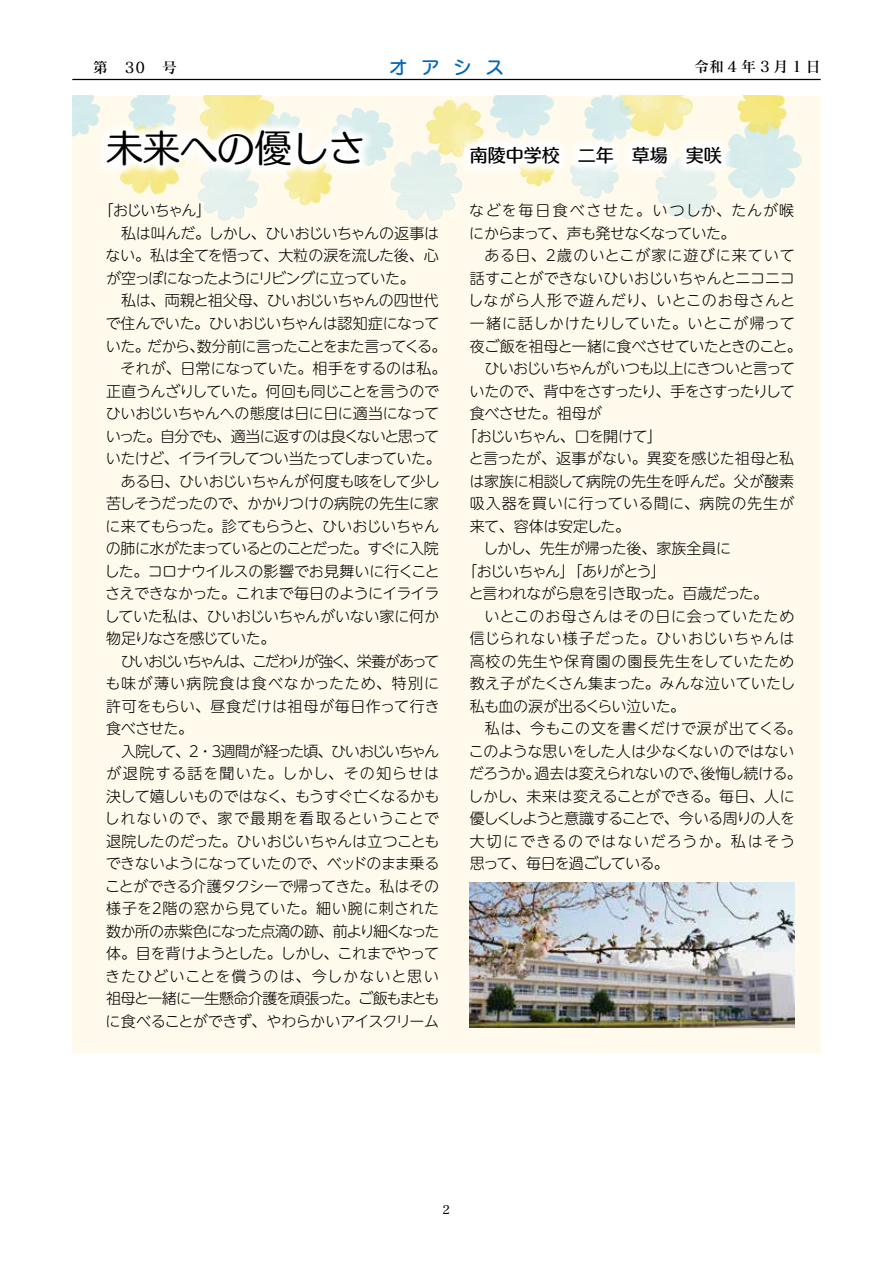
<style>
.page{position:relative;width:893px;height:1263px;background:#fff}
.page>*{position:absolute;margin:0;border:0;box-sizing:border-box;transform-origin:0 0}
.t1{font:37.5px "Humming Std M";letter-spacing:-.01em;color:#000}
.t2{font:18px "Humming Std D";color:#000}
.t3{font:18px "Seurat Pro DB";color:#0068b7}
.t4{font:300 15px/22.5px "UD Shin M Go Pro";letter-spacing:-.025em;color:#000;text-align:justify}
.t5{font:300 15px "UD Shin M Go Pro";letter-spacing:.04em;color:#000}
.t6{font:300 15px/22.5px "UD Shin M Go Pro";letter-spacing:-.05em;color:#000}
.t7{font:300 15px/22.5px "UD Shin M Go Pro";letter-spacing:.005em;color:#000}
.t8{font:300 15px "UD Shin M Go Pro";letter-spacing:-.045em;color:#000}
.t9{font:300 15px "UD Shin M Go Pro";letter-spacing:-.005em;color:#000}
.t10{font:300 15px "UD Shin M Go Pro";letter-spacing:-.055em;color:#000}
.t11{font:300 15px "UD Shin M Go Pro";letter-spacing:-.085em;color:#000}
.t12{font:300 15px "UD Shin M Go Pro";letter-spacing:-.07em;color:#000}
.t13{font:300 15px "UD Shin M Go Pro";letter-spacing:-.06em;color:#000}
.t14{font:300 15px "UD Shin M Go Pro";letter-spacing:.025em;color:#000}
.t15{font:300 15px "UD Shin M Go Pro";letter-spacing:.045em;color:#000}
.t16{font:300 15px "UD Shin M Go Pro";letter-spacing:.05em;color:#000}
.t17{font:300 15px "UD Shin M Go Pro";letter-spacing:.07em;color:#000}
.t18{font:300 15px "UD Shin M Go Pro";letter-spacing:.09em;color:#000}
.t19{font:300 15px "UD Shin M Go Pro";letter-spacing:-.095em;color:#000}
.t20{font:300 15px "UD Shin M Go Pro";letter-spacing:-.065em;color:#000}
.t21{font:15px "Matisse Pro DB";letter-spacing:.25em;color:#000}
.t22{font:12px "Matisse Pro DB";color:#000}
</style>
<div class="page">
<div style="left:72px;top:96px;width:749px;height:956px;background:#fffaec"></div>
<svg style="left:782px;top:96px;width:20px;height:92px"></svg>
<img style="left:470px;top:883px;width:324px;height:145px">
<img style="left:72px;top:78px;width:354px;height:143px">
<img style="left:410px;top:86px;width:372px;height:135px">
<hr style="left:72px;top:79px;width:749px;height:1px;background:#000">
<p class="t21" style="left:93px;top:58px;width:86px">第　30　号</p>
<p class="t3" style="left:389px;top:55px;width:116px">オ ア シ ス</p>
<p class="t21" style="left:694px;top:57px;width:128px">令和4年3月1日</p>
<h1 class="t1" style="left:106px;top:119px;width:262px">未来への優しさ</h1>
<p class="t6" style="left:106px;top:199px;width:335px;text-indent:-7px">「おじいちゃん」<br>　私は叫んだ。しかし、ひいおじいちゃんの返事はない。私は全てを悟って、大粒の涙を流した後、心が空っぽになったようにリビングに立っていた。</p>
<p class="t4" style="left:105px;top:289px;width:343px;text-align:left;text-indent:16px">私は、両親と祖父母、ひいおじいちゃんの四世代で住んでいた。ひいおじいちゃんは認知症になっていた。だから、数分前に言ったことをまた言ってくる。　それが、日常になっていた。相手をするのは私。正直うんざりしていた。何回も同じことを言うのでひいおじいちゃんへの態度は日に日に適当になっていった。自分でも、適当に返すのは良くないと思っていたけど、イライラしてつい当たってしまっていた。　ある日、ひいおじいちゃんが何度も咳をして少し苦しそうだったので、かかりつけの病院の先生に家に来てもらった。診てもらうと、ひいおじいちゃんの肺に水がたまっているとのことだった。すぐに入院した。コロナウイルスの影響でお見舞いに行くことさえできなかった。これまで毎日のようにイライラしていた私は、ひいおじいちゃんがいない家に何か物足りなさを感じていた。</p>
<p class="t4" style="left:105px;top:649px;width:336px;text-indent:15px">ひいおじいちゃんは、こだわりが強く、栄養があっても味が薄い病院食は食べなかったため、特別に許可をもらい、昼食だけは祖母が毎日作って行き食べさせた。</p>
<p class="t4" style="left:105px;top:739px;width:336px;text-indent:16px">入院して、２・３週間が経った頃、ひいおじいちゃんが退院する話を聞いた。しかし、その知らせは決して嬉しいものではなく、もうすぐ亡くなるかもしれないので、家で最期を看取るということで退院したのだった。ひいおじいちゃんは立つこともできないようになっていたので、ベッドのまま乗ることができる介護タクシーで帰ってきた。私はその様子を２階の窓から見ていた。細い腕に刺された数か所の赤紫色になった点滴の跡、前より細くなった体。目を背けようとした。しかし、これまでやってきたひどいことを償うのは、今しかないと思い祖母と一緒に一生懸命介護を頑張った。ご飯もまともに食べることができず、やわらかいアイスクリーム</p>
<p class="t2" style="left:470px;top:142px;width:253px">南陵中学校　二年　草場　実咲</p>
<p class="t7" style="left:469px;top:199px;width:326px">などを毎日食べさせた。いつしか、たんが喉にからまって、声も発せなくなっていた。</p>
<p class="t17" style="left:485px;top:244px;width:312px">ある日、２歳のいとこが家に遊びに来ていて</p>
<p class="t4" style="left:470px;top:266px;width:327px">話すことができないひいおじいちゃんとニコニコ</p>
<p class="t15" style="left:468px;top:289px;width:328px">しながら人形で遊んだり、いとこのお母さんと</p>
<p class="t5" style="left:470px;top:311px;width:326px">一緒に話しかけたりしていた。いとこが帰って</p>
<p class="t8" style="left:470px;top:334px;width:333px">夜ご飯を祖母と一緒に食べさせていたときのこと。</p>
<p class="t13" style="left:484px;top:356px;width:312px">ひいおじいちゃんがいつも以上にきついと言って</p>
<p class="t11" style="left:469px;top:379px;width:327px">いたので、背中をさすったり、手をさすったりして</p>
<p class="t4" style="left:470px;top:401px;width:133px">食べさせた。祖母が</p>
<p class="t10" style="left:462px;top:424px;width:201px">「おじいちゃん、口を開けて」</p>
<p class="t4" style="left:469px;top:446px;width:327px">と言ったが、返事がない。異変を感じた祖母と私</p>
<p class="t9" style="left:469px;top:469px;width:326px">は家族に相談して病院の先生を呼んだ。父が酸素</p>
<p class="t5" style="left:470px;top:491px;width:326px">吸入器を買いに行っている間に、病院の先生が</p>
<p class="t4" style="left:470px;top:514px;width:162px">来て、容体は安定した。</p>
<p class="t4" style="left:470px;top:536px;width:263px">　しかし、先生が帰った後、家族全員に</p>
<p class="t19" style="left:462px;top:559px;width:205px">「おじいちゃん」「ありがとう」</p>
<p class="t10" style="left:469px;top:581px;width:316px">と言われながら息を引き取った。百歳だった。　</p>
<p class="t5" style="left:484px;top:604px;width:311px">いとこのお母さんはその日に会っていたため</p>
<p class="t5" style="left:470px;top:626px;width:326px">信じられない様子だった。ひいおじいちゃんは</p>
<p class="t16" style="left:470px;top:649px;width:326px">高校の先生や保育園の園長先生をしていたため</p>
<p class="t7" style="left:470px;top:671px;width:327px">教え子がたくさん集まった。みんな泣いていたし</p>
<p class="t4" style="left:470px;top:694px;width:217px">私も血の涙が出るくらい泣いた。</p>
<p class="t14" style="left:470px;top:716px;width:333px">　私は、今もこの文を書くだけで涙が出てくる。</p>
<p class="t9" style="left:469px;top:739px;width:327px">このような思いをした人は少なくないのではない</p>
<p class="t8" style="left:469px;top:761px;width:334px">だろうか。過去は変えられないので、後悔し続ける。</p>
<p class="t4" style="left:468px;top:784px;width:328px">しかし、未来は変えることができる。毎日、人に</p>
<p class="t12" style="left:470px;top:806px;width:327px">優しくしようと意識することで、今いる周りの人を</p>
<p class="t18" style="left:470px;top:829px;width:327px">大切にできるのではないだろうか。私はそう</p>
<p class="t20" style="left:470px;top:851px;width:201px">思って、毎日を過ごしている。</p>
<p class="t22" style="left:443px;top:1202px;width:9px">2</p>
</div>
